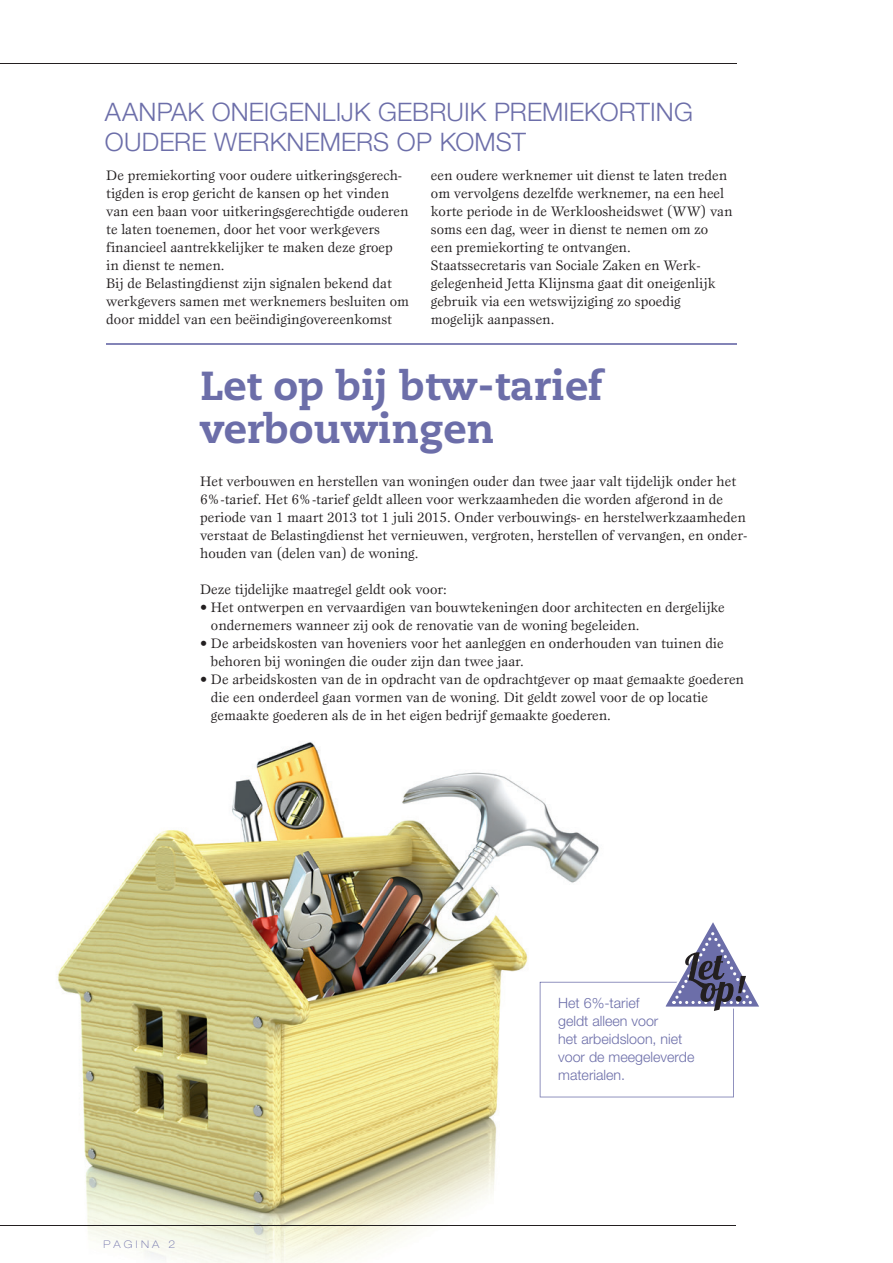
<style>
.page{position:relative;width:893px;height:1263px;background:#fff}
.page>*{position:absolute;margin:0;border:0;box-sizing:border-box;transform-origin:0 0}
.t1{font:800 40.5px/43.5px "Caecilia LT Std";color:#6c6ea9}
.t2{font:300 25.5px/30px "Helvetica Neue LT Std";letter-spacing:.005em;color:#6c6ea9}
.t3{font:14.25px/18px "Esprit Std";color:#231f20}
.t4{font:300 14.25px/18px "Helvetica Neue LT Std";color:#6c6ea9}
.t5{font:100 expanded 10.5px "Helvetica Neue LT Std";letter-spacing:.315em;color:#6c6ea9}
</style>
<div class="page">
<hr style="left:106px;top:343px;width:630px;height:1px;background:#8384b7">
<img style="left:57px;top:742px;width:564px;height:521px">
<hr style="left:0;top:63px;width:736px;height:1px;background:#231f20">
<hr style="left:0;top:1225px;width:736px;height:1px;background:#231f20">
<svg style="left:540px;top:918px;width:219px;height:179px"></svg>
<h2 class="t2" style="left:105px;top:97px;width:589px">AANPAK ONEIGENLIJK GEBRUIK PREMIEKORTING<br>OUDERE WERKNEMERS OP KOMST</h2>
<p class="t3" style="left:106px;top:166px;width:304px">De premiekorting voor oudere uitkeringsgerech&shy;tigden is erop gericht de kansen op het vinden van een baan voor uitkeringsgerechtigde ouderen te laten toenemen, door het voor werkgevers financieel aantrekkelijker te maken deze groep in dienst te nemen.<br>Bij de Belastingdienst zijn signalen bekend dat werkgevers samen met werknemers besluiten om door middel van een beëindigingovereenkomst</p>
<p class="t3" style="left:431px;top:166px;width:303px">een oudere werknemer uit dienst te laten treden om vervolgens dezelfde werknemer, na een heel korte periode in de Werkloosheidswet (WW) van soms een dag, weer in dienst te nemen om zo een premiekorting te ontvangen.<br>Staatssecretaris van Sociale Zaken en Werk&shy;gelegenheid Jetta Klijnsma gaat dit oneigenlijk gebruik via een wetswijziging zo spoedig mogelijk aanpassen.</p>
<h1 class="t1" style="left:200px;top:364px;width:404px">Let op bij btw-tarief verbouwingen</h1>
<p class="t3" style="left:200px;top:472px;width:549px">Het verbouwen en herstellen van woningen ouder dan twee jaar valt tijdelijk onder het 6%-tarief. Het 6%-tarief geldt alleen voor werkzaamheden die worden afgerond in de periode van 1 maart 2013 tot 1 juli 2015. Onder verbouwings- en herstelwerkzaamheden verstaat de Belastingdienst het vernieuwen, vergroten, herstellen of vervangen, en onder&shy;houden van (delen van) de woning.</p>
<p class="t3" style="left:200px;top:580px;width:248px">Deze tijdelijke maatregel geldt ook voor:</p>
<p class="t3" style="left:211px;top:598px;width:515px;text-indent:-11px">• Het ontwerpen en vervaardigen van bouwtekeningen door architecten en dergelijke ondernemers wanneer zij ook de renovatie van de woning begeleiden.</p>
<p class="t3" style="left:211px;top:634px;width:514px;text-indent:-11px">• De arbeidskosten van hoveniers voor het aanleggen en onder houden van tuinen die behoren bij woningen die ouder zijn dan twee jaar.</p>
<p class="t3" style="left:211px;top:670px;width:535px;text-indent:-11px">• De arbeidskosten van de in opdracht van de opdrachtgever op maat gemaakte goederen die een onderdeel gaan vormen van de woning. Dit geldt zowel voor de op locatie gemaakte goederen als de in het eigen bedrijf gemaakte goederen.</p>
<p class="t5" style="left:103px;top:1237px;width:73px">PAGINA 2</p>
<p class="t4" style="left:558px;top:994px;width:138px">Het 6%-tarief<br>geldt alleen voor<br>het arbeidsloon, niet voor de meegeleverde materialen.</p>
</div>
